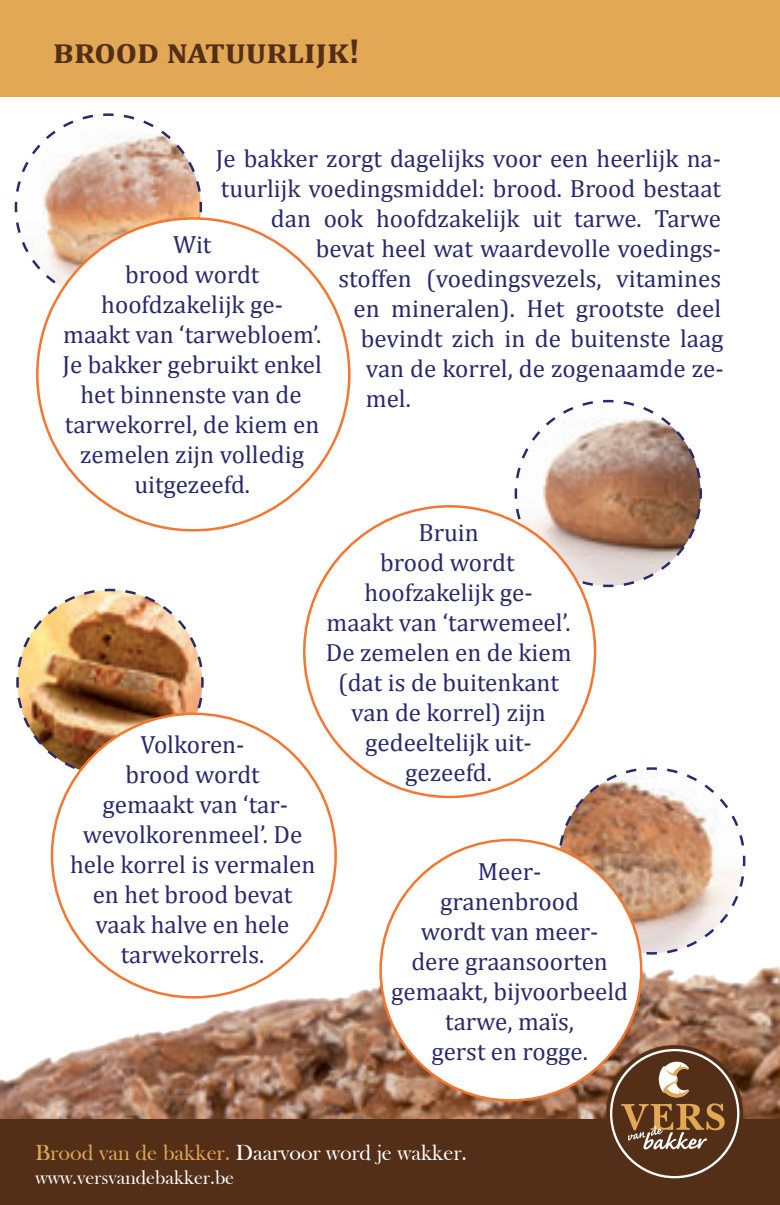
<style>
.page{position:relative;width:780px;height:1205px;background:#fff}
.page>*{position:absolute;margin:0;border:0;box-sizing:border-box;transform-origin:0 0}
.t1{font:700 35px "Cambria";color:#532f18}
.t2{font:25px/30px "Cambria";color:#282a6c;text-align:center}
.t3{font:22.5px "Bask Old Face";color:#fff}
.t4{font:20px "Bask Old Face";color:#fff}
.s1{color:#e2a855}
</style>
<div class="page">
<img style="left:0;top:789px;width:780px;height:331px">
<div style="left:0;top:0;width:780px;height:97px;background:#e2a855"></div>
<svg style="left:14px;top:113px;width:189px;height:189px"></svg>
<div style="left:37px;top:218px;width:312px;height:312px;background:#fff;border-radius:50%"></div>
<svg style="left:513px;top:399px;width:189px;height:189px"></svg>
<div style="left:304px;top:506px;width:291px;height:291px;background:#fff;border-radius:50%"></div>
<img style="left:16px;top:588px;width:188px;height:189px">
<div style="left:52px;top:714px;width:283px;height:283px;background:#fff;border-radius:50%"></div>
<svg style="left:556px;top:767px;width:190px;height:189px"></svg>
<div style="left:380px;top:840px;width:261px;height:260px;background:#fff;border-radius:50%"></div>
<div style="left:0;top:1120px;width:780px;height:85px;background:#532f18"></div>
<div style="left:606px;top:1045px;width:137px;height:137px;background:#532f18;border-radius:50%"></div>
<svg style="left:610px;top:1049px;width:129px;height:129px"></svg>
<h1 class="t1" style="left:53px;top:26px;width:308px">brood natuurlijk!</h1>
<p class="t2" style="left:216px;top:144px;width:506px">Je bakker zorgt dagelijks voor een heerlijk na-</p>
<p class="t2" style="left:221px;top:174px;width:501px">tuurlijk voedingsmiddel: brood. Brood bestaat</p>
<p class="t2" style="left:271px;top:204px;width:452px">dan ook hoofdzakelijk uit tarwe. Tarwe</p>
<p class="t2" style="left:316px;top:234px;width:406px">bevat heel wat waardevolle voedings-</p>
<p class="t2" style="left:338px;top:264px;width:384px">stoffen (voedingsvezels, vitamines</p>
<p class="t2" style="left:353px;top:294px;width:369px">en mineralen). Het grootste deel</p>
<p class="t2" style="left:361px;top:324px;width:364px">bevindt zich in de buitenste laag</p>
<p class="t2" style="left:366px;top:354px;width:359px">van de korrel, de zogenaamde ze-</p>
<p class="t2" style="left:366px;top:384px;width:46px">mel.</p>
<p class="t2" style="left:62px;top:229px;width:261px">Wit<br>brood wordt hoofdzakelijk ge-<br>maakt van ‘tarwebloem’.<br>Je bakker gebruikt enkel het binnenste van de tarwekorrel, de kiem en zemelen zijn volledig uitgezeefd.</p>
<p class="t2" style="left:70px;top:729px;width:246px">Volkoren-<br>brood wordt<br>gemaakt van ‘tar&shy;wevolkorenmeel’. De hele korrel is vermalen en het brood bevat vaak halve en hele tarwekorrels.</p>
<p class="t2" style="left:326px;top:517px;width:247px">Bruin<br>brood wordt hoofzakelijk ge-<br>maakt van ‘tarwemeel’.<br>De zemelen en de kiem (dat is de buitenkant van de korrel) zijn gedeeltelijk uit&shy;gezeefd.</p>
<p class="t2" style="left:391px;top:856px;width:238px">Meer-<br>granenbrood<br>wordt van meer-<br>dere graansoorten gemaakt, bijvoorbeeld tarwe, maïs,<br>gerst en rogge.</p>
<p class="t3" style="left:35px;top:1140px;width:433px"><span class="s1">Brood van de bakker.</span> Daarvoor word je wakker.</p>
<p class="t4" style="left:35px;top:1166px;width:200px">www.versvandebakker.be</p>
</div>
